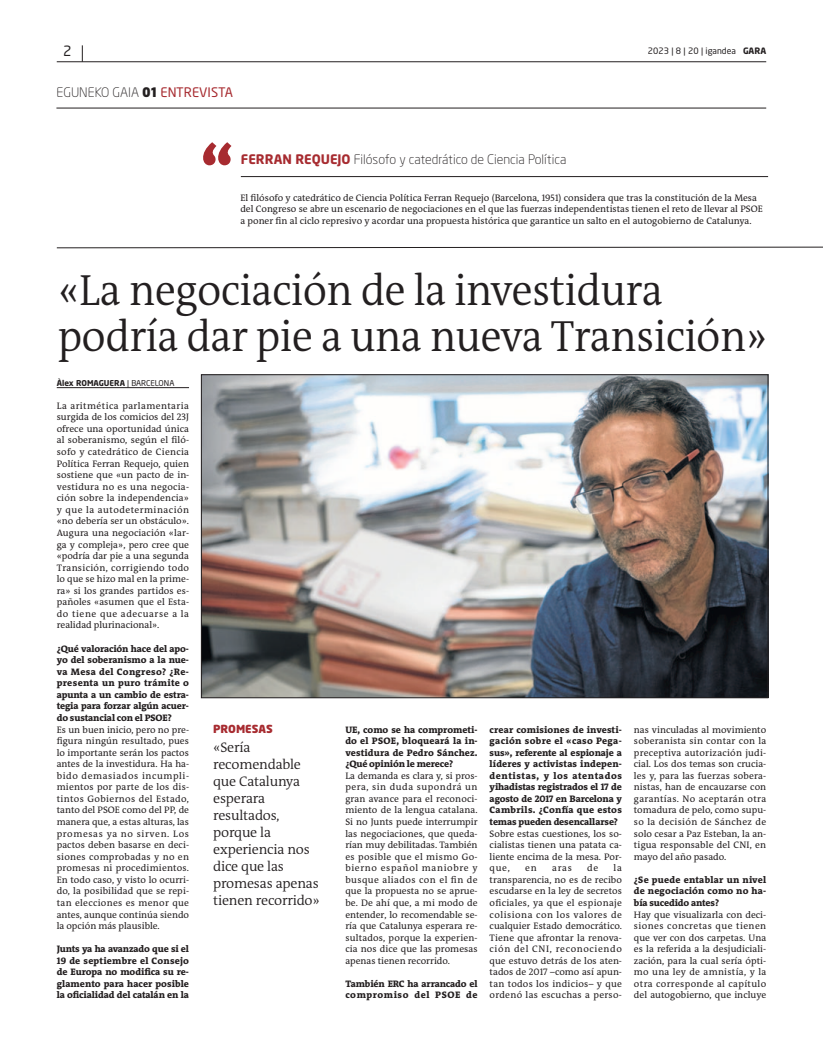
<style>
.page{position:relative;width:823px;height:1049px;background:#fff}
.page>*{position:absolute;margin:0;border:0;box-sizing:border-box;transform-origin:0 0}
.t1{font:300 44px/46.2px "The Antiqua B W4";letter-spacing:-.015em;color:#231f20;scale:.96 1}
.t2{font:300 14px/17px "The Antiqua B W4";letter-spacing:-.015em;color:#231f20}
.t3{font:14px "Neo Sans Std";color:#231f20}
.t4{font:300 13px "Neo Sans Std";color:#231f20}
.t5{font:900 11px "Neo Sans Std";color:#a72b30}
.t6{font:9.5px/11.6px "The Antiqua B W5 Plain";color:#231f20;text-align:justify}
.t7{font:800 9.5px/11.6px "The Antiqua B W8";letter-spacing:-.01em;color:#231f20;text-align:justify}
.t8{font:8.7px "Neo Sans Std";color:#231f20}
.t9{font:700 8px "Neo Sans Std";color:#231f20}
.s1{font-weight:700}
.s2{font-weight:900}
.s3{font-weight:400;color:#a72b30}
.s4{font-weight:700;color:#a72b30}
.s5{font-weight:400}
</style>
<div class="page">
<svg style="left:82px;top:45px;width:1px;height:16px"></svg>
<hr style="left:57px;top:61px;width:708px;height:1px;background:#231f20">
<svg style="left:57px;top:246px;width:765px;height:2px"></svg>
<hr style="left:56px;top:108px;width:709px;height:1px;background:#231f20">
<hr style="left:241px;top:176px;width:526px;height:1px;background:#231f20">
<svg style="left:203px;top:142px;width:29px;height:23px"></svg>
<hr style="left:57px;top:387px;width:132px;height:1px;background:#231f20">
<img style="left:203px;top:375px;width:565px;height:323px">
<h2 class="t3" style="left:63px;top:46px;width:10px">2</h2>
<p class="t8" style="left:647px;top:48px;width:120px">2023 | 8 | 20 | igandea <span class="s1">GARA</span></p>
<p class="t4" style="left:56px;top:85px;width:178px">EGUNEKO GAIA <span class="s2">01</span> <span class="s3">ENTREVISTA</span></p>
<p class="t4" style="left:241px;top:152px;width:327px"><span class="s4">FERRAN REQUEJO</span> Filósofo y catedrático de Ciencia Política</p>
<p class="t6" style="left:240px;top:193px;width:523px;text-align:left">El filósofo y catedrático de Ciencia Política Ferran Requejo (Barcelona, 1951) considera que tras la constitución de la Mesa del Congreso se abre un escenario de negociaciones en el que las fuerzas independentistas tienen el reto de llevar al PSOE a poner fin al ciclo represivo y acordar una propuesta histórica que garantice un salto en el autogobierno de Catalunya.</p>
<p class="t1" style="left:58px;top:270px;width:740px">«La negociación de la investidura podría dar pie a una nueva Transición»</p>
<p class="t9" style="left:57px;top:378px;width:119px">Àlex ROMAGUERA <span class="s5">| BARCELONA</span></p>
<p class="t6" style="left:57px;top:401px;width:134px">La aritmética parlamentaria surgida de los comicios del 23J ofrece una oportunidad única al soberanismo, según el filó&shy;sofo y catedrático de Ciencia Política Ferran Requejo, quien sostiene que «un pacto de in&shy;vestidura no es una negocia&shy;ción sobre la independencia» y que la autodeterminación «no debería ser un obstáculo».<br>Augura una negociación «lar&shy;ga y compleja», pero cree que «podría dar pie a una segunda Transición, corrigiendo todo lo que se hizo mal en la prime&shy;ra» si los grandes partidos es&shy;pañoles «asumen que el Esta&shy;do tiene que adecuarse a la realidad plurinacional».</p>
<p class="t7" style="left:57px;top:643px;width:134px">¿Qué valoración hace del apo&shy;yo del soberanismo a la nue&shy;va Mesa del Congreso? ¿Re&shy;presenta un puro trámite o apunta a un cambio de estra&shy;tegia para forzar algún acuer&shy;do sustancial con el PSOE?</p>
<p class="t6" style="left:57px;top:724px;width:134px">Es un buen inicio, pero no pre&shy;figura ningún resultado, pues lo importante serán los pactos antes de la investidura. Ha ha&shy;bido demasiados incumpli&shy;mientos por parte de los dis&shy;tintos Gobiernos del Estado, tanto del PSOE como del PP, de manera que, a estas alturas, las promesas ya no sirven. Los pactos deben basarse en deci&shy;siones comprobadas y no en promesas ni procedimientos.<br>En todo caso, y visto lo ocurri&shy;do, la posibilidad que se repi&shy;tan elecciones es menor que antes, aunque continúa siendo la opción más plausible.</p>
<p class="t7" style="left:57px;top:944px;width:134px">Junts ya ha avanzado que si el 19 de septiembre el Consejo de Europa no modifica su re&shy;glamento para hacer posible la oficialidad del catalán en la</p>
<p class="t5" style="left:213px;top:722px;width:61px">PROMESAS</p>
<p class="t2" style="left:213px;top:740px;width:108px">«Sería recomendable que Catalunya esperara resultados, porque la experiencia nos dice que las promesas apenas tienen recorrido»</p>
<p class="t7" style="left:345px;top:724px;width:134px">UE, como se ha comprometi&shy;do el PSOE, bloqueará la in&shy;vestidura de Pedro Sánchez. ¿Qué opinión le merece?</p>
<p class="t6" style="left:345px;top:771px;width:134px">La demanda es clara y, si pros&shy;pera, sin duda supondrá un gran avance para el reconoci&shy;miento de la lengua catalana.<br>Si no Junts puede interrumpir las negociaciones, que queda&shy;rían muy debilitadas. También es posible que el mismo Go&shy;bierno español maniobre y busque aliados con el fin de que la propuesta no se aprue&shy;be. De ahí que, a mi modo de entender, lo recomendable se&shy;ría que Catalunya esperara re&shy;sultados, porque la experien&shy;cia nos dice que las promesas apenas tienen recorrido.</p>
<p class="t7" style="left:345px;top:979px;width:134px">También ERC ha arrancado el compromiso del PSOE de</p>
<p class="t7" style="left:489px;top:724px;width:134px">crear comisiones de investi&shy;gación sobre el «caso Pega&shy;sus», referente al espionaje a líderes y activistas indepen&shy;dentistas, y los atentados yihadistas registrados el 17 de agosto de 2017 en Barcelona y Cambrils. ¿Confía que estos temas pueden desencallarse?</p>
<p class="t6" style="left:489px;top:828px;width:134px">Sobre estas cuestiones, los so&shy;cialistas tienen una patata ca&shy;liente encima de la mesa. Por&shy;que,</p>
<p class="t6" style="left:489px;top:863px;width:134px;text-indent:124px">la transparencia, no es de recibo escudarse en la ley de secretos oficiales, ya que el espionaje colisiona con los valores de cualquier Estado democrático.<br>Tiene que afrontar la renova&shy;ción del CNI, reconociendo que estuvo detrás de los aten&shy;tados de 2017 –como así apun&shy;tan todos los indicios– y que ordenó las escuchas a perso-</p>
<p class="t6" style="left:525px;top:863px;width:13px">en</p>
<p class="t6" style="left:552px;top:863px;width:21px">aras</p>
<p class="t6" style="left:587px;top:863px;width:13px">de</p>
<p class="t6" style="left:633px;top:724px;width:134px">nas vinculadas al movimiento soberanista sin contar con la preceptiva autorización judi&shy;cial. Los dos temas son crucia&shy;les y, para las fuerzas sobera&shy;nistas, han de encauzarse con garantías. No aceptarán otra tomadura de pelo, como supu&shy;so la decisión de Sánchez de solo cesar a Paz Esteban, la an&shy;tigua responsable del CNI, en mayo del año pasado.</p>
<p class="t7" style="left:633px;top:875px;width:134px">¿Se puede entablar un nivel de negociación como no ha&shy;bía sucedido antes?</p>
<p class="t6" style="left:633px;top:909px;width:134px">Hay que visualizarla con deci&shy;siones concretas que tienen que ver con dos carpetas. Una es la referida a la desjudiciali&shy;zación, para la cual sería ópti&shy;mo una ley de amnistía, y la otra corresponde al capítulo del autogobierno, que incluye</p>
</div>
